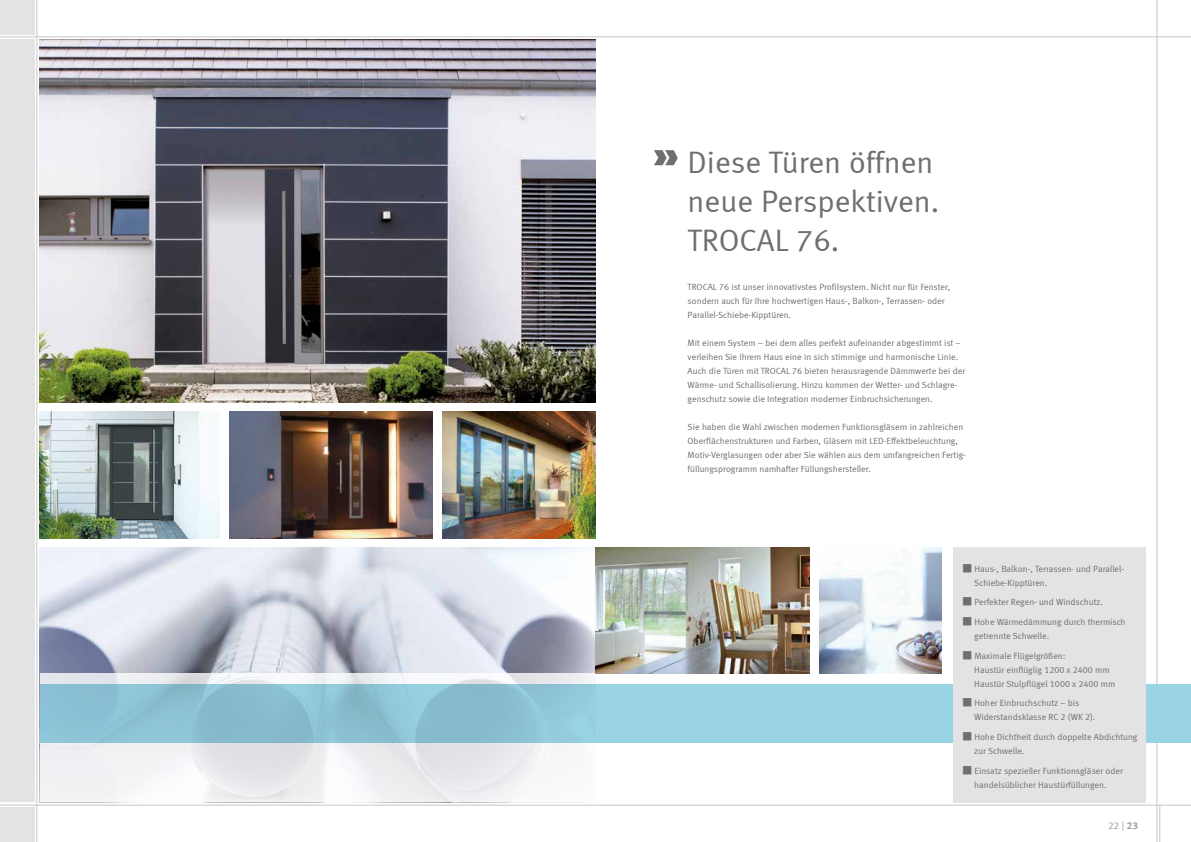
<style>
.page{position:relative;width:1191px;height:842px;background:#fff}
.page>*{position:absolute;margin:0;border:0;box-sizing:border-box;transform-origin:0 0}
.t1{font:31px/38.8px "Meta Normal LF";color:#706f6f}
.t2{font:10px "Meta Normal LF";color:#9d9d9c}
.t3{font:9px/14px "Meta Normal LF";color:#706f6f}
.s1{font-family:"Meta Bold LF"}
</style>
<div class="page">
<img style="left:40px;top:547px;width:555px;height:126px">
<img style="left:40px;top:40px;width:555px;height:363px">
<img style="left:819px;top:547px;width:122px;height:126px">
<svg style="left:40px;top:673px;width:555px;height:129px;fill:#f0f0f3"></svg>
<svg style="left:40px;top:685px;width:1151px;height:58px;background:#91c8d9"></svg>
<hr style="left:1159px;top:805px;width:1px;height:37px;background:#c6c6c6">
<hr style="left:1156px;top:743px;width:1px;height:99px;background:#c6c6c6">
<hr style="left:37px;top:0;width:1px;height:842px;background:#c6c6c6">
<hr style="left:0;top:805px;width:1191px;height:1px;background:#c6c6c6">
<div style="left:0;top:808px;width:34px;height:34px;background:#e3e3e3"></div>
<div style="left:0;top:0;width:34px;height:34px;background:#e3e3e3"></div>
<hr style="left:0;top:37px;width:1191px;height:1px;background:#c6c6c6">
<div style="left:0;top:40px;width:34px;height:762px;background:#e3e3e3"></div>
<hr style="left:1156px;top:0;width:1px;height:685px;background:#c6c6c6">
<svg style="left:654px;top:150px;width:23px;height:15px"></svg>
<img style="left:595px;top:547px;width:214px;height:126px">
<img style="left:40px;top:411px;width:180px;height:128px">
<img style="left:230px;top:411px;width:202px;height:128px">
<img style="left:442px;top:411px;width:153px;height:128px">
<div style="left:952px;top:547px;width:193px;height:255px;background:#e3e3e3"></div>
<h1 class="t1" style="left:687px;top:143px;width:253px">Diese Türen öffnen neue Perspektiven.<br>TROCAL 76.</h1>
<p class="t3" style="left:687px;top:279px;width:264px">TROCAL 76 ist unser innovativstes Profilsystem. Nicht nur für Fenster, sondern auch für Ihre hochwertigen Haus-, Balkon-, Terrassen- oder<br>Parallel-Schiebe-Kipptüren.</p>
<p class="t3" style="left:687px;top:335px;width:279px">Mit einem System – bei dem alles perfekt aufeinander abgestimmt ist – verleihen Sie Ihrem Haus eine in sich stimmige und harmonische Linie.<br>Auch die Türen mit TROCAL 76 bieten herausragende Dämmwerte bei der Wärme- und Schallisolierung. Hinzu kommen der Wetter- und Schlagre&shy;genschutz sowie die Integration moderner Einbruchsicherungen.</p>
<p class="t3" style="left:687px;top:419px;width:280px">Sie haben die Wahl zwischen modernen Funktionsgläsern in zahlreichen Oberflächenstrukturen und Farben, Gläsern mit LED-Effektbeleuchtung, Motiv-Verglasungen oder aber Sie wählen aus dem umfangreichen Fertig&shy;füllungsprogramm namhafter Füllungshersteller.</p>
<p class="t3" style="left:974px;top:561px;width:151px;text-indent:-11px">■ Haus-, Balkon-, Terrassen- und Parallel-<br>Schiebe-Kipptüren.</p>
<p class="t3" style="left:963px;top:595px;width:141px">■ Perfekter Regen- und Windschutz.</p>
<p class="t3" style="left:974px;top:615px;width:153px;text-indent:-11px">■ Hohe Wärmedämmung durch thermisch getrennte Schwelle.</p>
<p class="t3" style="left:974px;top:648px;width:142px;text-indent:-11px">■ Maximale Flügelgrößen:<br>Haustür einflüglig 1200 x 2400 mm<br>Haustür Stulpflügel 1000 x 2400 mm</p>
<p class="t3" style="left:974px;top:696px;width:123px;text-indent:-11px">■ Hoher Einbruchschutz – bis<br>Widerstandsklasse RC 2 (WK 2).</p>
<p class="t3" style="left:974px;top:730px;width:165px;text-indent:-11px">■ Hohe Dichtheit durch doppelte Abdichtung zur Schwelle.</p>
<p class="t3" style="left:963px;top:763px;width:161px;text-align:center">■ Einsatz spezieller Funktionsgläser oder handelsüblicher Haustürfüllungen.</p>
<p class="t2" style="left:1108px;top:820px;width:31px">22 | <span class="s1">23</span></p>
</div>
